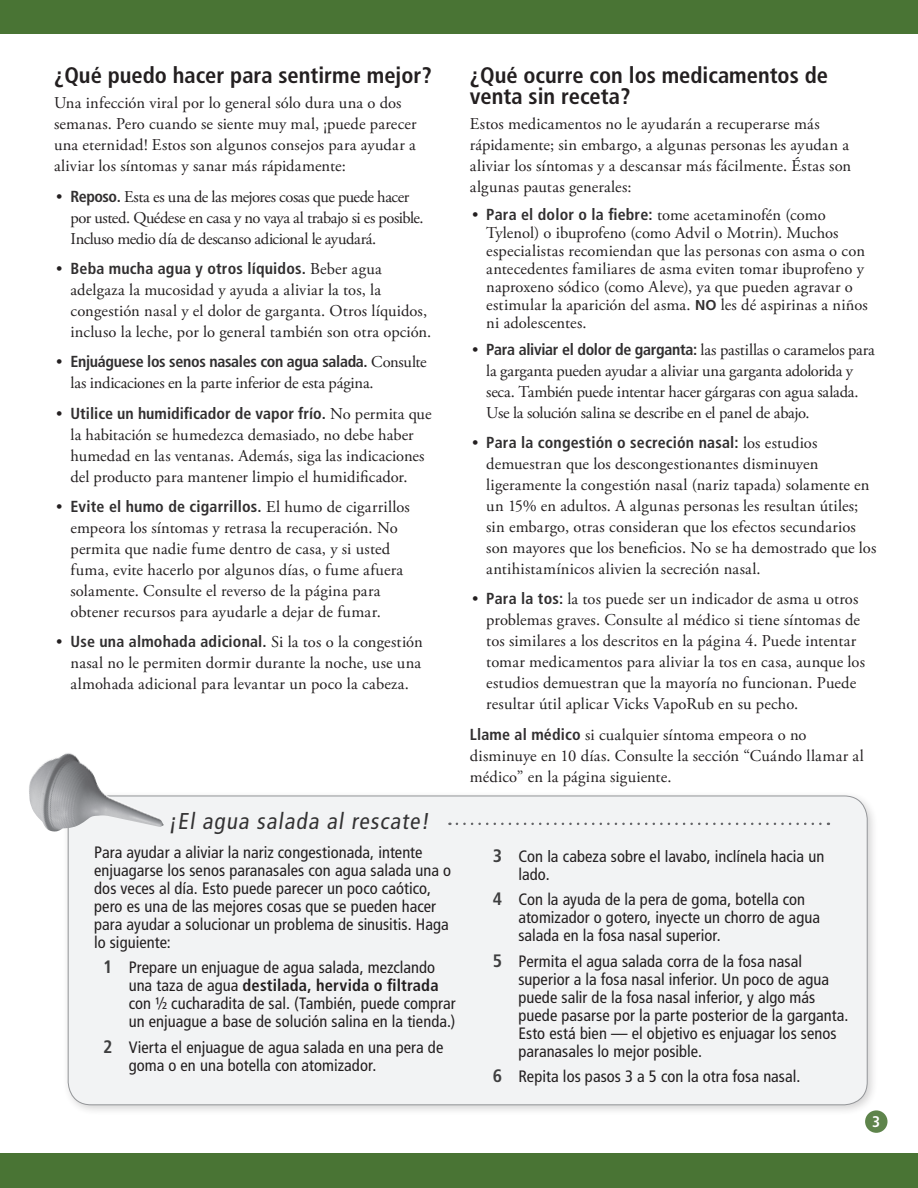
<style>
.page{position:relative;width:918px;height:1188px;background:#fff}
.page>*{position:absolute;margin:0;border:0;box-sizing:border-box;transform-origin:0 0}
.Level_2{font:condensed 22.8px "Frutiger LT Std";color:#333233}
.Level_1{font:700 condensed 22.5px/21px "Frutiger LT Std";color:#231f20}
.Main{font:16.5px/21px "Adobe Garamond Pro";letter-spacing:.005em;color:#231f20}
.Main-2{font:condensed 16.5px/18px "Frutiger LT Std";letter-spacing:.005em;color:#231f20}
.Main-3{font:16.5px/21px "Adobe Garamond Pro";letter-spacing:-.015em;color:#231f20}
.Main-4{font:16.5px/21px "Adobe Garamond Pro";letter-spacing:-.025em;color:#231f20}
.t1{font:700 condensed 15.9px "Frutiger LT Std";letter-spacing:.01em;color:#312f30}
.t2{font:700 condensed 15.9px "Frutiger LT Std";letter-spacing:-.02em;color:#312f30}
.t3{font:700 condensed 15.45px "Frutiger LT Std";color:#fff}
.s1{font-family:"Frutiger LT Std";font-weight:700;font-stretch:condensed;font-size:15.9px;color:#312f30}
.s2{font-family:"Adobe Garamond Pro";font-weight:400;font-stretch:normal;font-size:16.5px;color:#231f20}
.s3{font-weight:700;font-size:18px;color:#3e3e3f}
.s4{font-weight:700}
.s5{font-family:"Frutiger LT Std";font-weight:700;font-size:14.25px;color:#312f30}
</style>
<div class="page">
<div style="left:0;top:1154px;width:918px;height:34px;background:#497434"></div>
<div style="left:865px;top:1110px;width:23px;height:23px;background:#5e844b;border-radius:50%"></div>
<div style="left:0;top:0;width:918px;height:34px;background:#497434"></div>
<div style="left:63px;top:790px;width:816px;height:327px;background:#231f20;opacity:.2"></div>
<div style="left:68px;top:796px;width:799px;height:309px;background:#f2f3f4;border-radius:23px"></div>
<img style="left:29px;top:753px;width:135px;height:79px">
<svg style="left:457px;top:823px;width:372px;height:2px"></svg>
<p class="Level_1" style="left:54px;top:65px;width:379px">¿Qué puedo hacer para sentirme mejor?</p>
<p class="Main" style="left:54px;top:93px;width:364px">Una infección viral por lo general sólo dura una o dos semanas. Pero cuando se siente muy mal, ¡puede parecer una eternidad! Estos son algunos consejos para ayudar a aliviar los síntomas y sanar más rápidamente:</p>
<p class="Main-4" style="left:70px;top:186px;width:355px;text-indent:-14px">• <span class="s1">Reposo.</span> Esta es una de las mejores cosas que puede hacer por usted. Quédese en casa y no vaya al trabajo si es posible.<br>Incluso medio día de descanso adicional le ayudará.</p>
<p class="t1" style="left:56px;top:259px;width:327px"><span class="s2">•</span> Beba mucha agua y otros líquidos. <span class="s2">Beber agua</span></p>
<p class="Main" style="left:70px;top:280px;width:362px">adelgaza la mucosidad y ayuda a aliviar la tos, la congestión nasal y el dolor de garganta. Otros líquidos, incluso la leche, por lo general también son otra opción.</p>
<p class="t2" style="left:56px;top:352px;width:372px"><span class="s2">•</span> Enjuáguese los senos nasales con agua salada. <span class="s2">Consulte</span></p>
<p class="Main-3" style="left:70px;top:373px;width:305px">las indicaciones en la parte inferior de esta página.</p>
<p class="t1" style="left:56px;top:404px;width:377px"><span class="s2">•</span> Utilice un humidificador de vapor frío. <span class="s2">No permita que</span></p>
<p class="Main" style="left:70px;top:425px;width:356px">la habitación se humedezca demasiado, no debe haber humedad en las ventanas. Además, siga las indicaciones del producto para mantener limpio el humidificador.</p>
<p class="t1" style="left:56px;top:497px;width:355px"><span class="s2">•</span> Evite el humo de cigarrillos. <span class="s2">El humo de cigarrillos</span></p>
<p class="Main" style="left:70px;top:518px;width:334px">empeora los síntomas y retrasa la recuperación. No permita que nadie fume dentro de casa, y si usted fuma, evite hacerlo por algunos días, o fume afuera solamente. Consulte el reverso de la página para obtener recursos para ayudarle a dejar de fumar.</p>
<p class="t1" style="left:56px;top:633px;width:368px"><span class="s2">•</span> Use una almohada adicional. <span class="s2">Si la tos o la congestión</span></p>
<p class="Main" style="left:70px;top:653px;width:352px">nasal no le permiten dormir durante la noche, use una almohada adicional para levantar un poco la cabeza.</p>
<p class="Level_2" style="left:168px;top:808px;width:266px">¡El agua salada al rescate!</p>
<p class="Main-2" style="left:94px;top:843px;width:359px">Para ayudar a aliviar la nariz congestionada, intente enjuagarse los senos paranasales con agua salada una o dos veces al día. Esto puede parecer un poco caótico, pero es una de las mejores cosas que se pueden hacer para ayudar a solucionar un problema de sinusitis. Haga lo siguiente:</p>
<p class="Main-2" style="left:129px;top:959px;width:329px;text-indent:-26px"><span class="s3">1</span> Prepare un enjuague de agua salada, mezclando una taza de agua <span class="s4">destilada, hervida o filtrada </span>con ½ cucharadita de sal. (También, puede comprar un enjuague a base de solución salina en la tienda.)</p>
<p class="Main-2" style="left:129px;top:1038px;width:316px;text-indent:-26px"><span class="s3">2</span> Vierta el enjuague de agua salada en una pera de goma o en una botella con atomizador.</p>
<p class="Level_1" style="left:470px;top:65px;width:360px">¿Qué ocurre con los medicamentos de venta sin receta?</p>
<p class="Main" style="left:470px;top:114px;width:383px">Estos medicamentos no le ayudarán a recuperarse más rápidamente; sin embargo, a algunas personas les ayudan a aliviar los síntomas y a descansar más fácilmente. Éstas son algunas pautas generales:</p>
<p class="Main" style="left:486px;top:206px;width:383px;line-height:18px;text-indent:-14px">• <span class="s1">Para el dolor o la fiebre:</span> tome acetaminofén (como Tylenol) o ibuprofeno (como Advil o Motrin). Muchos especialistas recomiendan que las personas con asma o con antecedentes familiares de asma eviten tomar ibuprofeno y naproxeno sódico (como Aleve), ya que pueden agravar o estimular la aparición del asma. <span class="s5">NO</span> les dé aspirinas a niños ni adolescentes.</p>
<p class="t2" style="left:472px;top:340px;width:404px"><span class="s2">•</span> Para aliviar el dolor de garganta: <span class="s2">las pastillas o caramelos para</span></p>
<p class="Main-3" style="left:486px;top:360px;width:374px">la garganta pueden ayudar a aliviar una garganta adolorida y seca. También puede intentar hacer gárgaras con agua salada.<br>Use la solución salina se describe en el panel de abajo.</p>
<p class="t1" style="left:472px;top:433px;width:347px"><span class="s2">•</span> Para la congestión o secreción nasal: <span class="s2">los estudios</span></p>
<p class="Main" style="left:486px;top:454px;width:392px">demuestran que los descongestionantes disminuyen ligeramente la congestión nasal (nariz tapada) solamente en un 15% en adultos. A algunas personas les resultan útiles; sin embargo, otras consideran que los efectos secundarios son mayores que los beneficios. No se ha demostrado que los antihistamínicos alivien la secreción nasal.</p>
<p class="Main" style="left:486px;top:589px;width:380px;text-indent:-14px">• <span class="s1">Para la tos:</span> la tos puede ser un indicador de asma u otros problemas graves. Consulte al médico si tiene síntomas de tos similares a los descritos en la página 4. Puede intentar tomar medicamentos para aliviar la tos en casa, aunque los estudios demuestran que la mayoría no funcionan. Puede resultar útil aplicar Vicks VapoRub en su pecho.</p>
<p class="Main" style="left:470px;top:725px;width:396px"><span class="s1">Llame al médico</span> si cualquier síntoma empeora o no disminuye en 10 días. Consulte la sección “Cuándo llamar al médico” en la página siguiente.</p>
<p class="Main-2" style="left:518px;top:847px;width:307px;text-indent:-26px"><span class="s3">3</span> Con la cabeza sobre el lavabo, inclínela hacia un lado.</p>
<p class="Main-2" style="left:518px;top:891px;width:303px;text-indent:-26px"><span class="s3">4</span> Con la ayuda de la pera de goma, botella con atomizador o gotero, inyecte un chorro de agua salada en la fosa nasal superior.</p>
<p class="Main-2" style="left:518px;top:952px;width:332px;text-indent:-26px"><span class="s3">5</span> Permita el agua salada corra de la fosa nasal superior a la fosa nasal inferior. Un poco de agua puede salir de la fosa nasal inferior, y algo más puede pasarse por la parte posterior de la garganta.<br>Esto está bien — el objetivo es enjuagar los senos paranasales lo mejor posible.</p>
<p class="Main-2" style="left:493px;top:1068px;width:309px"><span class="s3">6</span> Repita los pasos 3 a 5 con la otra fosa nasal.</p>
<p class="t3" style="left:872px;top:1112px;width:10px">3</p>
</div>
